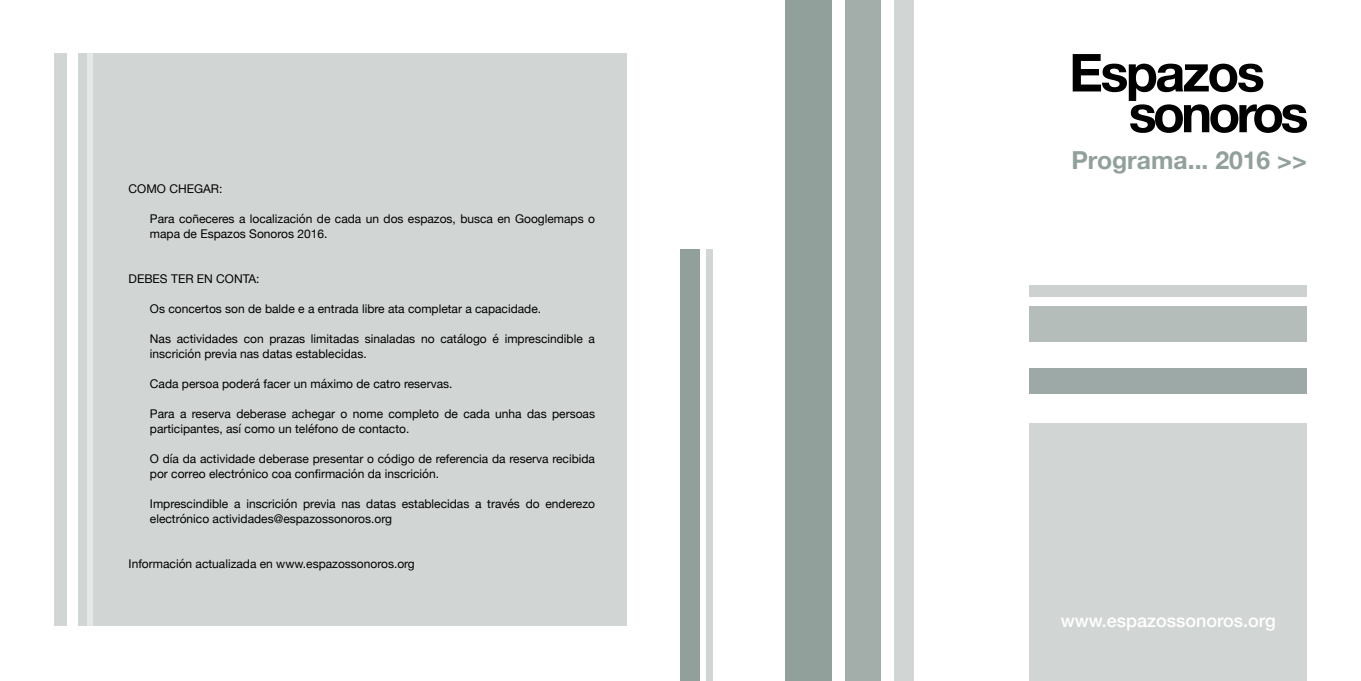
<style>
.page{position:relative;width:1361px;height:681px;background:#fff}
.page>*{position:absolute;margin:0;border:0;box-sizing:border-box;transform-origin:0 0}
.t1{font:700 24.75px "Helvetica Neue";color:#92a09c}
.t2{font:500 18px "Helvetica Neue";color:#fff}
.t3{font:12px/15px "Helvetica Neue";color:#000}
</style>
<div class="page">
<div style="left:1029px;top:423px;width:278px;height:257px;background:#d1d5d3"></div>
<div style="left:1029px;top:368px;width:278px;height:25px;background:#9da9a6"></div>
<div style="left:1029px;top:305px;width:278px;height:36px;background:#b5bdba"></div>
<div style="left:1029px;top:285px;width:278px;height:12px;background:#c8cdcb"></div>
<div style="left:845px;top:0;width:35px;height:680px;background:#a3aeaa"></div>
<div style="left:785px;top:0;width:46px;height:680px;background:#92a09c"></div>
<div style="left:894px;top:0;width:19px;height:680px;background:#d1d5d3"></div>
<div style="left:706px;top:250px;width:6px;height:430px;background:#d1d5d3"></div>
<div style="left:680px;top:250px;width:19px;height:430px;background:#92a09c"></div>
<svg style="left:1072px;top:54px;width:235px;height:79px"></svg>
<div style="left:54px;top:53px;width:572px;height:573px;background:#d1d5d3"></div>
<div style="left:67px;top:44px;width:11px;height:596px;background:#fff"></div>
<div style="left:88px;top:53px;width:5px;height:573px;background:#e6e8e7"></div>
<p class="t3" style="left:129px;top:182px;width:95px">COMO CHEGAR:</p>
<p class="t3" style="left:150px;top:212px;width:446px">Para coñeceres a localización de cada un dos espazos, busca en Googlemaps o mapa de Espazos Sonoros 2016.</p>
<p class="t3" style="left:129px;top:272px;width:132px">DEBES TER EN CONTA:</p>
<p class="t3" style="left:150px;top:302px;width:393px">Os concertos son de balde e a entrada libre ata completar a capacidade.</p>
<p class="t3" style="left:150px;top:332px;width:446px">Nas actividades con prazas limitadas sinaladas no catálogo é imprescindible a inscrición previa nas datas establecidas.</p>
<p class="t3" style="left:150px;top:377px;width:304px">Cada persoa poderá facer un máximo de catro reservas.</p>
<p class="t3" style="left:150px;top:407px;width:446px">Para a reserva deberase achegar o nome completo de cada unha das persoas participantes, así como un teléfono de contacto.</p>
<p class="t3" style="left:150px;top:452px;width:446px">O día da actividade deberase presentar o código de referencia da reserva recibida por correo electrónico coa confirmación da inscrición.</p>
<p class="t3" style="left:150px;top:497px;width:446px">Imprescindible a inscrición previa nas datas establecidas a través do enderezo electrónico actividades@espazossonoros.org</p>
<p class="t3" style="left:129px;top:557px;width:288px">Información actualizada en www.espazossonoros.org</p>
<h1 class="t1" style="left:1071px;top:140px;width:237px">Programa... 2016 &gt;&gt;</h1>
<h2 class="t2" style="left:1060px;top:605px;width:217px">www.espazossonoros.org</h2>
</div>
